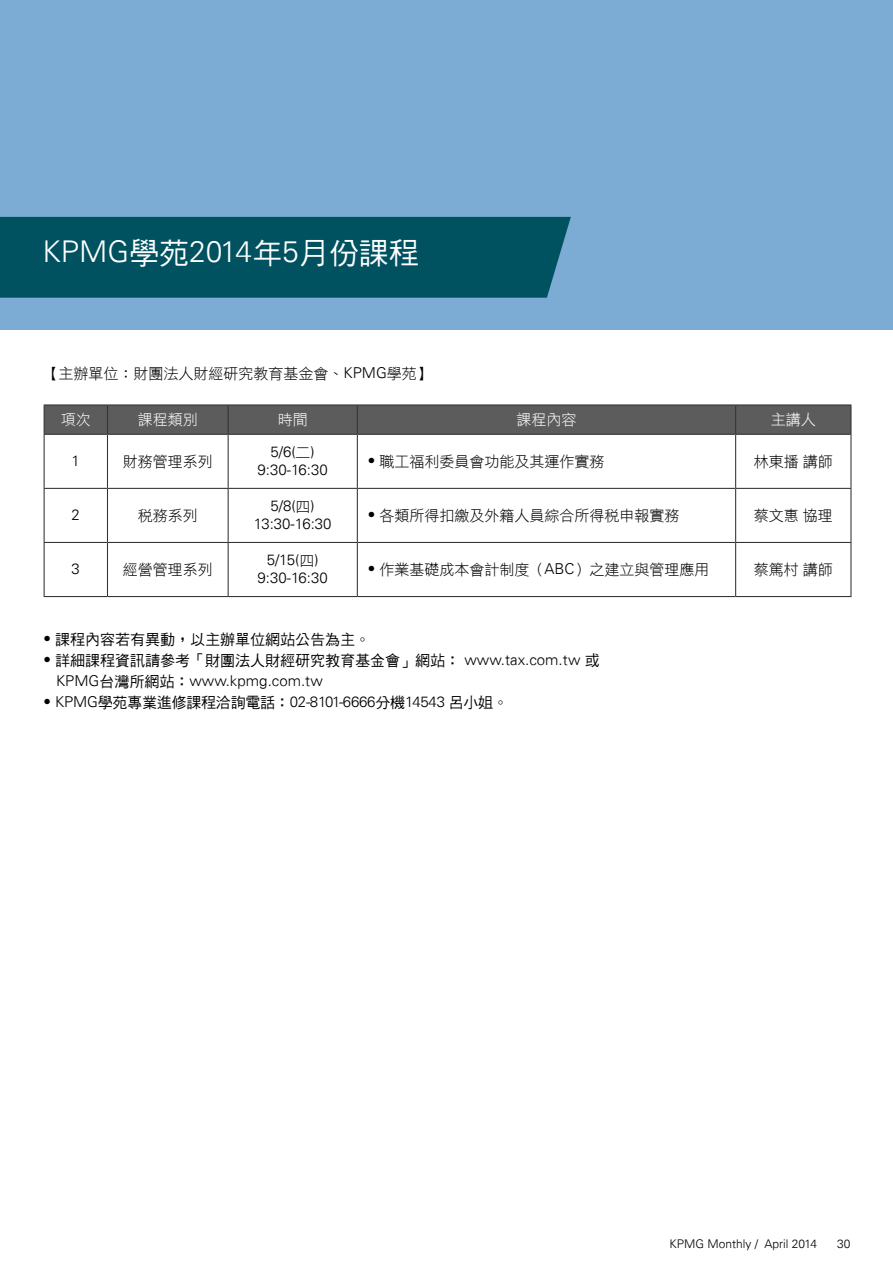
<style>
.page{position:relative;width:893px;height:1263px;background:#fff}
.page>*{position:absolute;margin:0;border:0;box-sizing:border-box;transform-origin:0 0}
.t1{font:300 30px "Univers 45";color:#fff}
.t2{font:15px "DF Hei Lt HK BF";color:#000}
.t3{font:300 15px/18px "Univers 45";letter-spacing:-.015em;color:#000;text-align:center}
.t4{font:15px "DF Hei Md HK BF";color:#000}
.t5{font:15px "DF Hei Lt HK BF";color:#fff}
.t6{font:300 12px "Univers 45";color:#000}
.s1{font-family:"DF Hei Md HK BF";font-weight:400}
.s2{font-family:"Univers 45";font-weight:300}
.s3{font-family:"DF Hei Lt HK BF";font-weight:400}
</style>
<div class="page">
<div style="left:0;top:0;width:893px;height:330px;background:#7cabd3"></div>
<div style="left:0;top:217px;width:571px;height:81px;background:#005260"></div>
<hr style="left:357px;top:434px;width:379px;height:1px;background:#333">
<hr style="left:357px;top:435px;width:1px;height:53px;background:#333">
<hr style="left:735px;top:435px;width:1px;height:53px;background:#333">
<hr style="left:357px;top:488px;width:379px;height:1px;background:#333">
<hr style="left:357px;top:489px;width:1px;height:53px;background:#333">
<hr style="left:735px;top:489px;width:1px;height:53px;background:#333">
<hr style="left:357px;top:542px;width:379px;height:1px;background:#333">
<hr style="left:357px;top:543px;width:1px;height:53px;background:#333">
<hr style="left:735px;top:543px;width:1px;height:53px;background:#333">
<hr style="left:357px;top:596px;width:379px;height:1px;background:#333">
<hr style="left:44px;top:404px;width:63px;height:1px;background:#333">
<hr style="left:107px;top:404px;width:121px;height:1px;background:#333">
<hr style="left:228px;top:404px;width:129px;height:1px;background:#333">
<hr style="left:357px;top:404px;width:379px;height:1px;background:#333">
<hr style="left:736px;top:404px;width:115px;height:1px;background:#333">
<svg style="left:44px;top:405px;width:807px;height:29px;background:#5a5a5a"></svg>
<hr style="left:44px;top:434px;width:63px;height:1px;background:#333">
<hr style="left:44px;top:435px;width:1px;height:53px;background:#333">
<hr style="left:107px;top:434px;width:121px;height:1px;background:#333">
<hr style="left:107px;top:435px;width:1px;height:53px;background:#333">
<hr style="left:228px;top:434px;width:129px;height:1px;background:#333">
<hr style="left:228px;top:435px;width:1px;height:53px;background:#333">
<hr style="left:736px;top:434px;width:115px;height:1px;background:#333">
<hr style="left:850px;top:435px;width:1px;height:53px;background:#333">
<hr style="left:44px;top:488px;width:63px;height:1px;background:#333">
<hr style="left:44px;top:489px;width:1px;height:53px;background:#333">
<hr style="left:107px;top:488px;width:121px;height:1px;background:#333">
<hr style="left:107px;top:489px;width:1px;height:53px;background:#333">
<hr style="left:228px;top:488px;width:129px;height:1px;background:#333">
<hr style="left:228px;top:489px;width:1px;height:53px;background:#333">
<hr style="left:736px;top:488px;width:115px;height:1px;background:#333">
<hr style="left:850px;top:489px;width:1px;height:53px;background:#333">
<hr style="left:44px;top:542px;width:63px;height:1px;background:#333">
<hr style="left:44px;top:543px;width:1px;height:53px;background:#333">
<hr style="left:107px;top:542px;width:121px;height:1px;background:#333">
<hr style="left:107px;top:543px;width:1px;height:53px;background:#333">
<hr style="left:228px;top:542px;width:129px;height:1px;background:#333">
<hr style="left:228px;top:543px;width:1px;height:53px;background:#333">
<hr style="left:736px;top:542px;width:115px;height:1px;background:#333">
<hr style="left:850px;top:543px;width:1px;height:53px;background:#333">
<hr style="left:44px;top:596px;width:63px;height:1px;background:#333">
<hr style="left:107px;top:596px;width:121px;height:1px;background:#333">
<hr style="left:228px;top:596px;width:129px;height:1px;background:#333">
<hr style="left:736px;top:596px;width:115px;height:1px;background:#333">
<h1 class="t1" style="left:43px;top:233px;width:378px">KPMG<span class="s1">學苑</span>2014<span class="s1">年</span>5<span class="s1">月份課程</span></h1>
<p class="t2" style="left:44px;top:366px;width:390px">【主辦單位：財團法人財經研究教育基金會、<span class="s2">KPMG</span>學苑】</p>
<p class="t5" style="left:61px;top:412px;width:31px">項次</p>
<p class="t5" style="left:138px;top:412px;width:61px">課程類別</p>
<p class="t5" style="left:278px;top:412px;width:31px">時間</p>
<p class="t5" style="left:516px;top:412px;width:61px">課程內容</p>
<p class="t5" style="left:771px;top:412px;width:46px">主講人</p>
<p class="t3" style="left:72px;top:451px;width:10px">1</p>
<p class="t2" style="left:123px;top:454px;width:91px">財務管理系列</p>
<p class="t3" style="left:258px;top:442px;width:72px">5/6(<span class="s3">二</span>)<br>9:30-16:30</p>
<p class="t2" style="left:368px;top:454px;width:238px"><span class="s2">•</span> 職工福利委員會功能及其運作實務</p>
<p class="t2" style="left:754px;top:454px;width:81px">林東播講師</p>
<p class="t3" style="left:72px;top:506px;width:10px">2</p>
<p class="t2" style="left:138px;top:508px;width:62px">稅務系列</p>
<p class="t3" style="left:254px;top:497px;width:79px">5/8(<span class="s3">四</span>)<br>13:30-16:30</p>
<p class="t2" style="left:368px;top:508px;width:313px"><span class="s2">•</span> 各類所得扣繳及外籍人員綜合所得稅申報實務</p>
<p class="t2" style="left:754px;top:508px;width:81px">蔡文惠協理</p>
<p class="t3" style="left:72px;top:560px;width:10px">3</p>
<p class="t2" style="left:123px;top:562px;width:91px">經營管理系列</p>
<p class="t3" style="left:258px;top:551px;width:72px">5/15(<span class="s3">四</span>)<br>9:30-16:30</p>
<p class="t2" style="left:368px;top:562px;width:343px"><span class="s2">•</span> 作業基礎成本會計制度（<span class="s2">ABC</span>）之建立與管理應用</p>
<p class="t2" style="left:754px;top:562px;width:81px">蔡篤村講師</p>
<p class="t4" style="left:44px;top:631px;width:328px"><span class="s2">•</span> 課程內容若有異動，以主辦單位網站公告為主。</p>
<p class="t4" style="left:44px;top:652px;width:558px"><span class="s2">•</span> 詳細課程資訊請參考「財團法人財經研究教育基金會」網站： <span class="s2">www.tax.com.tw</span> 或</p>
<p class="t3" style="left:56px;top:671px;width:268px">KPMG<span class="s1">台灣所網站：</span>www.kpmg.com.tw</p>
<p class="t3" style="left:44px;top:692px;width:466px">• KPMG<span class="s1">學苑專業進修課程洽詢電話：</span>02-8101-6666<span class="s1">分機</span>14543 <span class="s1">呂小姐。</span></p>
<p class="t6" style="left:669px;top:1237px;width:149px">KPMG Monthly / April 2014</p>
<p class="t6" style="left:837px;top:1237px;width:15px">30</p>
</div>
